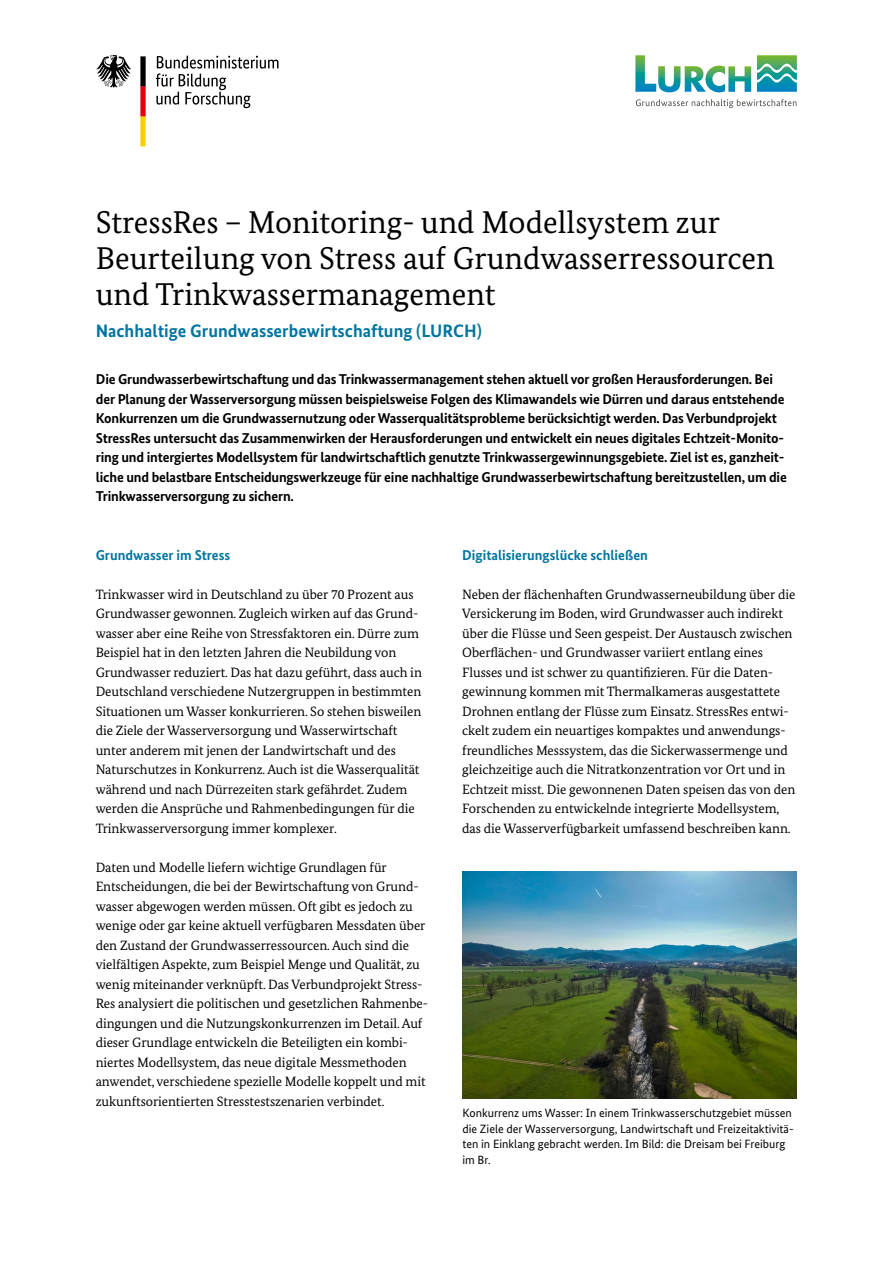
<style>
.page{position:relative;width:893px;height:1263px;background:#fff}
.page>*{position:absolute;margin:0;border:0;box-sizing:border-box;transform-origin:0 0}
.t1{font:31.5px/36px "Bundes Serif";color:#000}
.t2{font:700 18px "Bundes Sans";color:#0075a0}
.t3{font:700 14.25px/19.5px "Bundes Sans";letter-spacing:-.015em;color:#000}
.t4{font:700 14.25px "Bundes Sans";color:#0075a0}
.t5{font:13.5px/19.5px "Bundes Serif";letter-spacing:-.005em;color:#000}
.t6{font:12px/15.8px "Bundes Sans";color:#000}
</style>
<div class="page">
<svg style="left:156px;top:56px;width:122px;height:52px"></svg>
<svg style="left:96px;top:55px;width:35px;height:33px"></svg>
<svg style="left:140px;top:56px;width:6px;height:90px"></svg>
<svg style="left:757px;top:55px;width:40px;height:37px"></svg>
<svg style="left:635px;top:55px;width:116px;height:37px"></svg>
<svg style="left:636px;top:99px;width:160px;height:9px"></svg>
<img style="left:462px;top:872px;width:335px;height:226px">
<h1 class="t1" style="left:96px;top:204px;width:681px">StressRes – Monitoring- und Modellsystem zur<br>Beurteilung von Stress auf Grundwasserressourcen und Trinkwassermanagement</h1>
<h2 class="t2" style="left:96px;top:320px;width:388px">Nachhaltige Grundwasserbewirtschaftung (LURCH)</h2>
<p class="t3" style="left:96px;top:369px;width:692px">Die Grundwasserbewirtschaftung und das Trinkwassermanagement stehen aktuell vor großen Herausforderungen. Bei der Planung der Wasserversorgung müssen beispielsweise Folgen des Klimawandels wie Dü rren und daraus entstehende Konkurrenzen um die Grundwassernutzung oder Wasserqualitätsprobleme berücksichtigt werden. Das Verbundprojekt StressRes untersucht das Zusammenwirken der Herausforderungen und entwickelt ein neues digitales Echtzeit-Monito&shy;ring und intergiertes Modellsystem für landwirtschaftlich genutzte Trinkwassergewinnungsgebiete. Ziel ist es, ganzheit&shy;liche und belastbare Entscheidungswerkzeuge für eine nachhaltige Grundwasserbewirtschaftung bereitzustellen, um die Trinkwasserversorgung zu sichern.</p>
<p class="t4" style="left:96px;top:546px;width:136px">Grundwasser im Stress</p>
<p class="t5" style="left:96px;top:584px;width:328px">Trinkwasser wird in Deutschland zu über 70 Prozent aus Grundwasser gewonnen. Zugleich wirken auf das Grund&shy;wasser aber eine Reihe von Stressfaktoren ein. Dürre zum Beispiel hat in den letzten Jahren die Neubildung von Grundwasser reduziert. Das hat dazu geführt, dass auch in Deutschland verschiedene Nutzergruppen in bestimmten Situationen um Wasser konkurrieren. So stehen bisweilen die Ziele der Wasserversorgung und Wasserwirtschaft unter anderem mit jenen der Landwirtschaft und des Naturschutzes in Konkurrenz. Auch ist die Wasserqualität während und nach Dürrezeiten stark gefährdet. Zudem werden die Ansprüche und Rahmenbedingungen für die Trinkwasserversorgung immer komplexer.</p>
<p class="t5" style="left:96px;top:857px;width:334px">Daten und Modelle liefern wichtige Grundlagen für Entscheidungen, die bei der Bewirtschaftung von Grund&shy;wasser abgewogen werden müssen. Oft gibt es jedoch zu wenige oder gar keine aktuell verfügbaren Messdaten über den Zustand der Grundwasserressourcen. Auch sind die vielfältigen Aspekte, zum Beispiel Menge und Qualität, zu wenig miteinander verknüpft. Das Verbundprojekt Stress-Res analysiert die politischen und gesetzlichen Rahmenbe&shy;dingungen und die Nutzungskonkurrenzen im Detail. Auf dieser Grundlage entwickeln die Beteiligten ein kombi&shy;niertes Modellsystem, das neue digitale Messmethoden anwendet, verschiedene spezielle Modelle koppelt und mit zukunftsorientierten Stresstestszenarien verbindet.</p>
<p class="t4" style="left:462px;top:546px;width:187px">Digitalisierungslücke schließen</p>
<p class="t5" style="left:462px;top:584px;width:335px">Neben der flächenhaften Grundwasserneubildung über die Versickerung im Boden, wird Grundwasser auch indirekt über die Flüsse und Seen gespeist. Der Austausch zwischen Oberflächen- und Grundwasser variiert entlang eines Flusses und ist schwer zu quantifizieren. Für die Daten&shy;gewinnung kommen mit Thermalkameras ausgestattete Drohnen entlang der Flüsse zum Einsatz. StressRes entwi&shy;ckelt zudem ein neuartiges kompaktes und anwendungs&shy;freundliches Messsystem, das die Sickerwassermenge und gleichzeitige auch die Nitratkonzentration vor Ort und in Echtzeit misst. Die gewonnenen Daten speisen das von den Forschenden zu entwickelnde integrierte Modellsystem, das die Wasserverfügbarkeit umfassend beschreiben kann.</p>
<p class="t6" style="left:462px;top:1105px;width:333px">Konkurrenz ums Wasser: In einem Trinkwasserschutzgebiet müssen die Ziele der Wasserversorgung, Landwirtschaft und Freizeitaktivitä&shy;ten in Einklang gebracht werden. Im Bild: die Dreisam bei Freiburg im Br.</p>
</div>
